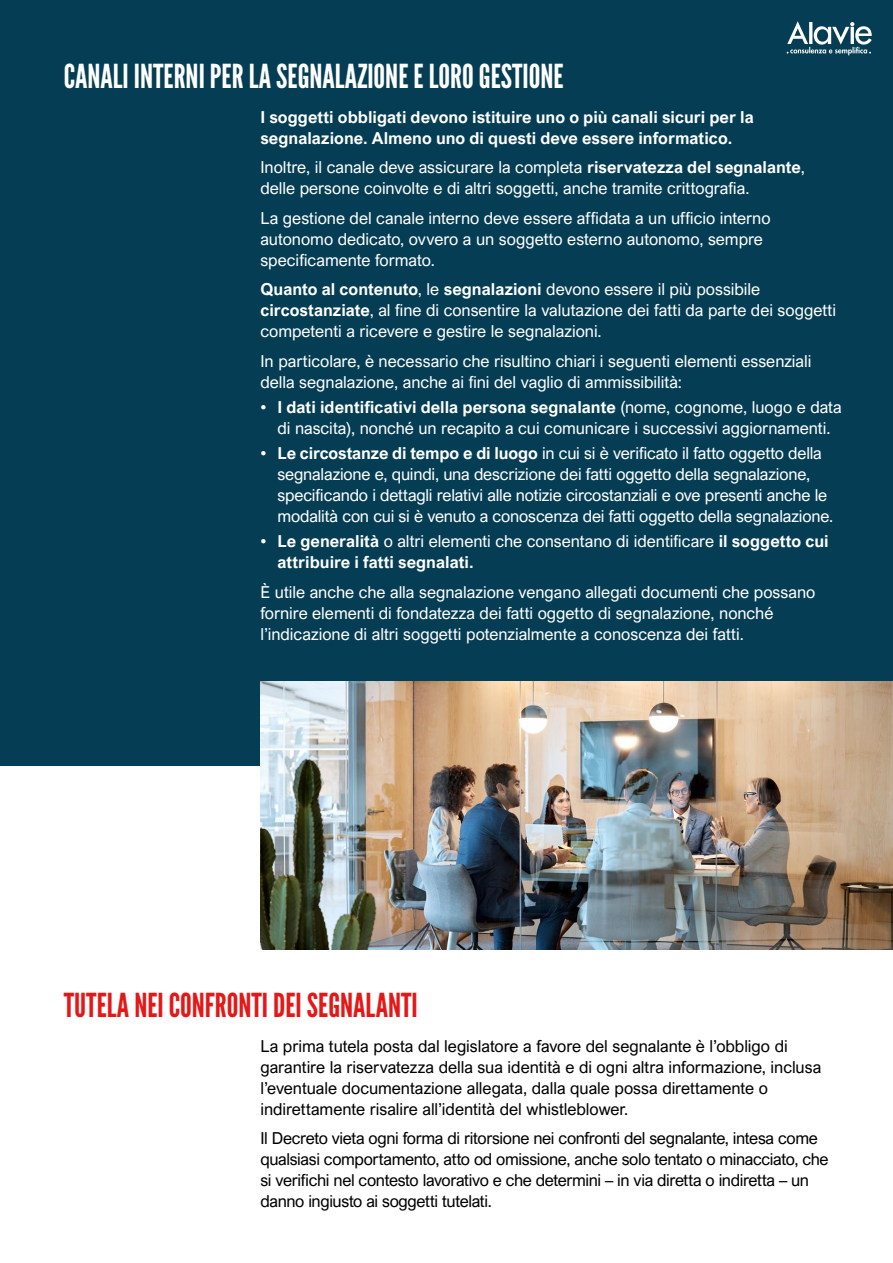
<style>
.page{position:relative;width:893px;height:1263px;background:#fff}
.page>*{position:absolute;margin:0;border:0;box-sizing:border-box;transform-origin:0 0}
.t1{font:33px "League Gothic";color:#fff}
.t2{font:33px "League Gothic";color:#e31919}
.t3{font:16.5px/21px "Arial Nova";color:#fff}
.t4{font:16.5px/21px "Arial Nova";letter-spacing:-.01em;color:#000}
.t5{font:700 16.5px/21px "Arial Nova";color:#fff}
.s1{font-weight:700}
.s2{font-weight:400}
</style>
<div class="page">
<div style="left:0;top:0;width:893px;height:765px;background:#053e54"></div>
<img style="left:260px;top:682px;width:633px;height:268px">
<svg style="left:787px;top:21px;width:85px;height:34px"></svg>
<h1 class="t1" style="left:64px;top:57px;width:501px">CANALI INTERNI PER LA SEGNALAZIONE E LORO GESTIONE</h1>
<p class="t5" style="left:260px;top:106px;width:495px">I soggetti obbligati devono istituire uno o più canali sicuri per la segnalazione. Almeno uno di questi deve essere informatico.</p>
<p class="t3" style="left:260px;top:157px;width:546px">Inoltre, il canale deve assicurare la completa <span class="s1">riservatezza del segnalante</span>, delle persone coinvolte e di altri soggetti, anche tramite crittografia.</p>
<p class="t3" style="left:260px;top:207px;width:512px">La gestione del canale interno deve essere affidata a un ufficio interno autonomo dedicato, ovvero a un soggetto esterno autonomo, sempre specificamente formato.</p>
<p class="t3" style="left:260px;top:279px;width:577px"><span class="s1">Quanto al contenuto</span>, le <span class="s1">segnalazioni</span> devono essere il più possibile <span class="s1">circostanziate</span>, al fine di consentire la valutazione dei fatti da parte dei soggetti competenti a ricevere e gestire le segnalazioni.</p>
<p class="t3" style="left:260px;top:350px;width:552px">In particolare, è necessario che risultino chiari i seguenti elementi essenziali della segnalazione, anche ai fini del vaglio di ammissibilità:</p>
<p class="t3" style="left:260px;top:396px;width:583px;text-align:center">• <span class="s1">I dati identificativi della persona segnalante</span> (nome, cognome, luogo e data di nascita), nonché un recapito a cui comunicare i successivi aggiornamenti.</p>
<p class="t3" style="left:277px;top:443px;width:557px;text-indent:-17px">• <span class="s1">Le circostanze di tempo e di luogo</span> in cui si è verificato il fatto oggetto della segnalazione e, quindi, una descrizione dei fatti oggetto della segnalazione, specificando i dettagli relativi alle notizie circostanziali e ove presenti anche le modalità con cui si è venuto a conoscenza dei fatti oggetto della segnalazione.</p>
<p class="t5" style="left:277px;top:531px;width:553px;text-indent:-17px"><span class="s2">•</span> Le generalità <span class="s2">o altri elementi che consentano di identificare</span> il soggetto cui attribuire i fatti segnalati.</p>
<p class="t3" style="left:260px;top:582px;width:556px">È utile anche che alla segnalazione vengano allegati documenti che possano fornire elementi di fondatezza dei fatti oggetto di segnalazione, nonché l’indicazione di altri soggetti potenzialmente a conoscenza dei fatti.</p>
<h1 class="t2" style="left:64px;top:986px;width:355px">TUTELA NEI CONFRONTI DEI SEGNALANTI</h1>
<p class="t4" style="left:260px;top:1035px;width:562px">La prima tutela posta dal legislatore a favore del segnalante è l’obbligo di garantire la riservatezza della sua identità e di ogni altra informazione, inclusa l’eventuale documentazione allegata, dalla quale possa direttamente o indirettamente risalire all’identità del whistleblower.</p>
<p class="t4" style="left:260px;top:1128px;width:570px">Il Decreto vieta ogni forma di ritorsione nei confronti del segnalante, intesa come qualsiasi comportamento, atto od omissione, anche solo tentato o minacciato, che si verifichi nel contesto lavorativo e che determini – in via diretta o indiretta – un danno ingiusto ai soggetti tutelati.</p>
</div>
